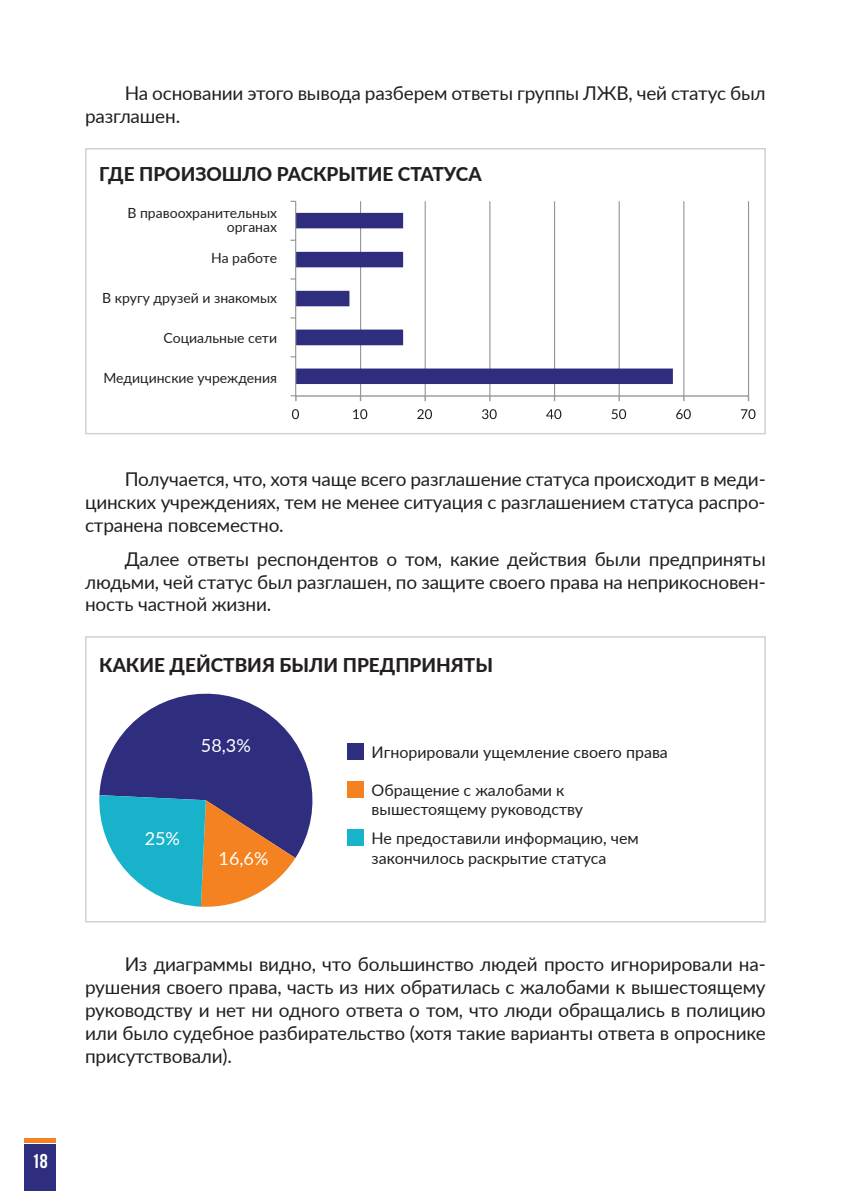
<style>
.page{position:relative;width:851px;height:1191px;background:#fff}
.page>*{position:absolute;margin:0;border:0;box-sizing:border-box;transform-origin:0 0}
.t1{font:700 20px "Bebas Neue";color:#fff}
.t2{font:19px/22.8px "Lato";letter-spacing:-.01em;color:#231f20;text-align:justify}
.t3{font:800 19px "Lato";color:#231f20}
.t4{font:18px "Lato";color:#fff}
.t5{font:16px/19.2px "Lato";color:#231f20}
.t6{font:14px/14px "Lato";color:#231f20;text-align:right}
</style>
<div class="page">
<div style="left:24px;top:1144px;width:32px;height:47px;background:#2f2e7e"></div>
<div style="left:24px;top:1137px;width:32px;height:5px;background:#f58220"></div>
<div style="left:85px;top:148px;width:680px;height:286px;border:2px solid #d1d2d4"></div>
<hr style="left:747px;top:201px;width:2px;height:195px;background:#939598">
<hr style="left:683px;top:201px;width:1px;height:195px;background:#939598">
<hr style="left:618px;top:201px;width:1px;height:195px;background:#939598">
<hr style="left:554px;top:201px;width:1px;height:195px;background:#939598">
<hr style="left:489px;top:201px;width:1px;height:195px;background:#939598">
<hr style="left:424px;top:201px;width:1px;height:195px;background:#939598">
<hr style="left:360px;top:201px;width:1px;height:195px;background:#939598">
<svg style="left:296px;top:213px;width:376px;height:171px"></svg>
<hr style="left:296px;top:395px;width:452px;height:2px;background:#989a9d">
<hr style="left:295px;top:201px;width:1px;height:195px;background:#939598">
<svg style="left:290px;top:395px;width:6px;height:6px"></svg>
<svg style="left:292px;top:409px;width:7px;height:10px"></svg>
<svg style="left:353px;top:409px;width:14px;height:10px"></svg>
<svg style="left:417px;top:409px;width:15px;height:10px"></svg>
<svg style="left:482px;top:409px;width:14px;height:10px"></svg>
<svg style="left:546px;top:409px;width:15px;height:10px"></svg>
<svg style="left:611px;top:409px;width:15px;height:10px"></svg>
<svg style="left:676px;top:409px;width:14px;height:10px"></svg>
<svg style="left:740px;top:409px;width:15px;height:10px"></svg>
<div style="left:347px;top:743px;width:17px;height:17px;background:#2f2e7e"></div>
<div style="left:347px;top:781px;width:17px;height:17px;background:#f58220"></div>
<div style="left:347px;top:829px;width:17px;height:17px;background:#18b3ca"></div>
<div style="left:85px;top:636px;width:680px;height:286px;border:2px solid #d1d2d4"></div>
<svg style="left:99px;top:693px;width:214px;height:165px;fill:#2f2e7e"></svg>
<svg style="left:99px;top:795px;width:196px;height:112px"></svg>
<p class="t1" style="left:32px;top:1149px;width:17px">18</p>
<p class="t2" style="left:85px;top:81px;width:682px;text-indent:40px">На основании этого вывода разберем ответы группы ЛЖВ, чей статус был разглашен.</p>
<p class="t3" style="left:99px;top:160px;width:384px">ГДЕ ПРОИЗОШЛО РАСКРЫТИЕ СТАТУСА</p>
<p class="t6" style="left:127px;top:205px;width:151px">В правоохранительных органах</p>
<p class="t6" style="left:211px;top:250px;width:67px">На работе</p>
<p class="t6" style="left:102px;top:290px;width:176px">В кругу друзей и знакомых</p>
<p class="t6" style="left:163px;top:330px;width:115px">Социальные сети</p>
<p class="t6" style="left:103px;top:371px;width:175px">Медицинские учреждения</p>
<p class="t2" style="left:85px;top:467px;width:682px;text-indent:40px">Получается, что, хотя чаще всего разглашение статуса происходит в меди&shy;цинских учреждениях, тем не менее ситуация с разглашением статуса распро&shy;странена повсеместно.</p>
<p class="t2" style="left:85px;top:546px;width:682px;text-indent:40px">Далее ответы респондентов о том, какие действия были предприняты людьми, чей статус был разглашен, по защите своего права на неприкосновен&shy;ность частной жизни.</p>
<p class="t3" style="left:99px;top:650px;width:395px">КАКИЕ ДЕЙСТВИЯ БЫЛИ ПРЕДПРИНЯТЫ</p>
<p class="t4" style="left:201px;top:733px;width:51px">58,3%</p>
<p class="t4" style="left:145px;top:825px;width:37px">25%</p>
<p class="t4" style="left:218px;top:846px;width:51px">16,6%</p>
<p class="t5" style="left:371px;top:742px;width:298px">Игнорировали ущемление своего права</p>
<p class="t5" style="left:371px;top:780px;width:213px">Обращение с жалобами к вышестоящему руководству</p>
<p class="t5" style="left:371px;top:828px;width:268px">Не предоставили информацию, чем закончилось раскрытие статуса</p>
<p class="t2" style="left:85px;top:952px;width:682px;text-indent:40px">Из диаграммы видно, что большинство людей просто игнорировали на&shy;рушения своего права, часть из них обратилась с жалобами к вышестоящему руководству и нет ни одного ответа о том, что люди обращались в полицию или было судебное разбирательство (хотя такие варианты ответа в опроснике присутствовали).</p>
</div>
